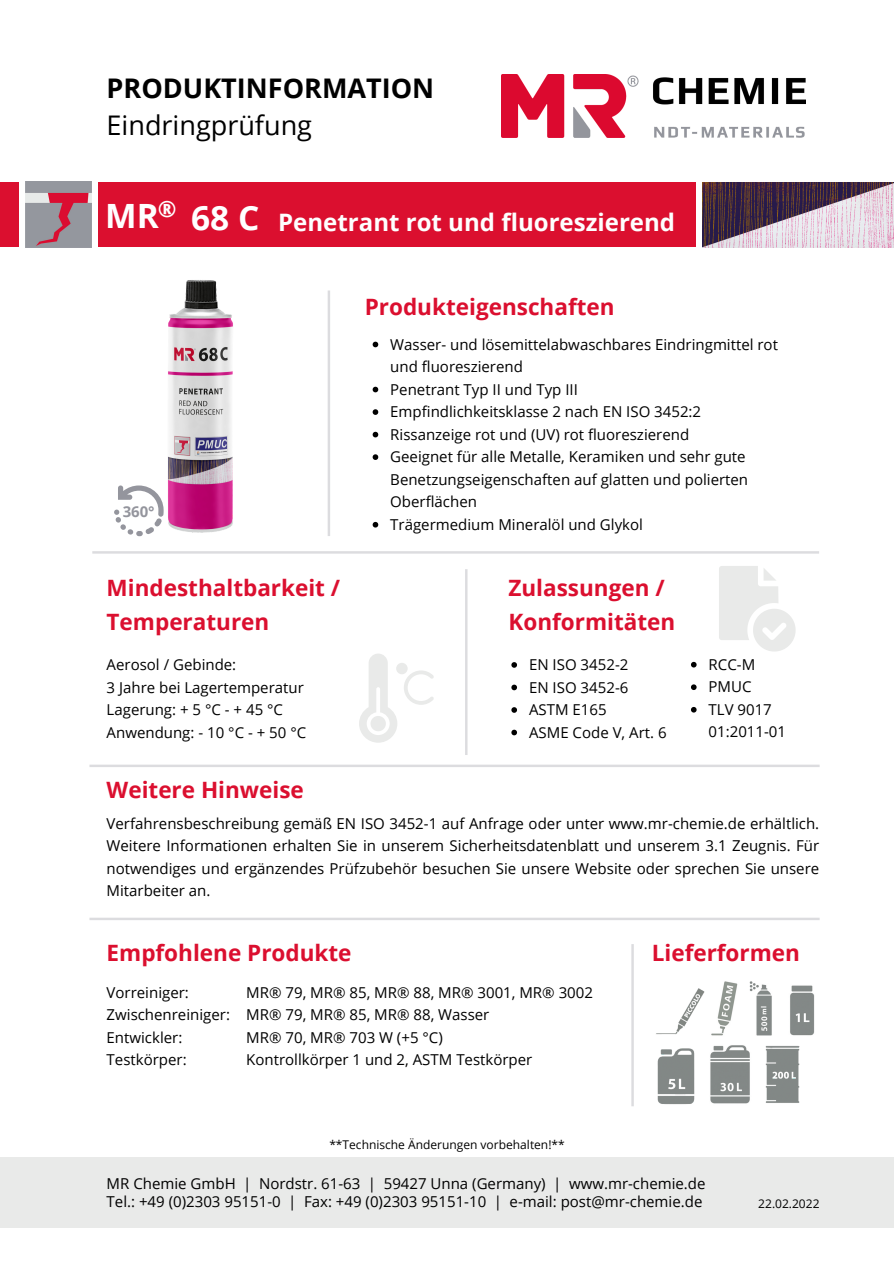
<style>
.page{position:relative;width:894px;height:1264px;background:#fff}
.page>*{position:absolute;margin:0;border:0;box-sizing:border-box;transform-origin:0 0}
.t1{font:700 33.45px "Open Sans";color:#fff}
.t2{font:700 33.45px "Open Sans";color:#fefefe}
.t3{font:700 27px "Open Sans";color:#000}
.t4{font:27px "Open Sans";color:#000}
.t5{font:700 24px "Open Sans";color:#fefefe}
.t6{font:700 22.5px/33.8px "Open Sans";color:#db0f2f}
.t7{font:700 22.5px "Open Sans";color:#fff}
.t8{font:15px/22.5px "Open Sans";color:#000}
.t9{font:700 15px "Open Sans";color:#94959d}
.t10{font:12px "Open Sans";color:#000}
</style>
<div class="page">
<svg style="left:89px;top:764px;width:730px;height:3px"></svg>
<svg style="left:92px;top:551px;width:726px;height:2px"></svg>
<svg style="left:89px;top:917px;width:730px;height:3px"></svg>
<svg style="left:327px;top:290px;width:3px;height:246px"></svg>
<svg style="left:465px;top:569px;width:2px;height:186px"></svg>
<img style="left:501px;top:74px;width:304px;height:63px">
<div style="left:98px;top:182px;width:597px;height:65px;background:#db0f2f"></div>
<img style="left:163px;top:280px;width:70px;height:253px">
<div style="left:0;top:1157px;width:893px;height:71px;background:#e9eae9"></div>
<svg style="left:631px;top:944px;width:2px;height:162px"></svg>
<img style="left:656px;top:988px;width:49px;height:47px">
<img style="left:765px;top:1045px;width:35px;height:58px">
<img style="left:710px;top:1045px;width:40px;height:59px">
<img style="left:657px;top:1048px;width:38px;height:57px">
<svg style="left:719px;top:566px;width:76px;height:85px"></svg>
<div style="left:396px;top:662px;width:11px;height:12px;background:#e9eae9;border-radius:50%"></div>
<svg style="left:404px;top:670px;width:30px;height:34px"></svg>
<svg style="left:359px;top:654px;width:38px;height:88px"></svg>
<img style="left:749px;top:981px;width:23px;height:54px">
<img style="left:702px;top:182px;width:191px;height:66px">
<img style="left:25px;top:181px;width:67px;height:67px">
<div style="left:0;top:182px;width:19px;height:65px;background:#db0f2f"></div>
<svg style="left:114px;top:485px;width:49px;height:51px"></svg>
<img style="left:790px;top:985px;width:25px;height:51px">
<img style="left:711px;top:981px;width:27px;height:55px">
<svg style="left:511px;top:662px;width:6px;height:5px"></svg>
<svg style="left:511px;top:684px;width:6px;height:6px"></svg>
<svg style="left:511px;top:707px;width:6px;height:5px"></svg>
<svg style="left:511px;top:729px;width:6px;height:6px"></svg>
<svg style="left:372px;top:342px;width:6px;height:5px"></svg>
<svg style="left:372px;top:387px;width:6px;height:5px"></svg>
<svg style="left:372px;top:409px;width:6px;height:6px"></svg>
<svg style="left:372px;top:432px;width:6px;height:5px"></svg>
<svg style="left:372px;top:454px;width:6px;height:6px"></svg>
<svg style="left:372px;top:522px;width:6px;height:5px"></svg>
<svg style="left:691px;top:662px;width:5px;height:5px"></svg>
<svg style="left:691px;top:684px;width:5px;height:6px"></svg>
<svg style="left:691px;top:707px;width:5px;height:5px"></svg>
<p class="t3" style="left:107px;top:69px;width:329px">PRODUKTINFORMATION</p>
<p class="t4" style="left:107px;top:106px;width:207px">Eindringprüfung</p>
<p class="t2" style="left:105px;top:192px;width:55px">MR</p>
<p class="t7" style="left:158px;top:193px;width:20px">®</p>
<p class="t1" style="left:191px;top:194px;width:70px">68 C</p>
<p class="t5" style="left:278px;top:205px;width:398px">Penetrant rot und fluoreszierend</p>
<p class="t9" style="left:123px;top:500px;width:34px">360°</p>
<p class="t6" style="left:364px;top:289px;width:251px">Produkteigenschaften</p>
<p class="t8" style="left:390px;top:332px;width:389px">Wasser- und lösemittelabwaschbares Eindringmittel rot und fluoreszierend</p>
<p class="t8" style="left:390px;top:377px;width:189px">Penetrant Typ II und Typ III</p>
<p class="t8" style="left:390px;top:400px;width:312px">Empfindlichkeitsklasse 2 nach EN ISO 3452:2</p>
<p class="t8" style="left:390px;top:422px;width:300px">Rissanzeige rot und (UV) rot fluoreszierend</p>
<p class="t8" style="left:390px;top:445px;width:359px">Geeignet für alle Metalle, Keramiken und sehr gute<br>Benetzungseigenschaften auf glatten und polierten<br>Oberflächen</p>
<p class="t8" style="left:390px;top:512px;width:254px">Trägermedium Mineralöl und Glykol</p>
<p class="t6" style="left:107px;top:570px;width:235px">Mindesthaltbarkeit /<br>Temperaturen</p>
<p class="t8" style="left:107px;top:653px;width:131px">Aerosol / Gebinde:</p>
<p class="t8" style="left:107px;top:675px;width:199px">3 Jahre bei Lagertemperatur</p>
<p class="t8" style="left:107px;top:698px;width:178px">Lagerung: + 5 °C - + 45 °C</p>
<p class="t8" style="left:107px;top:720px;width:201px">Anwendung: - 10 °C - + 50 °C</p>
<p class="t6" style="left:107px;top:772px;width:199px">Weitere Hinweise</p>
<p class="t6" style="left:508px;top:570px;width:168px">Zulassungen /<br>Konformitäten</p>
<p class="t8" style="left:529px;top:653px;width:101px">EN ISO 3452-2</p>
<p class="t8" style="left:529px;top:675px;width:101px">EN ISO 3452-6</p>
<p class="t8" style="left:529px;top:698px;width:79px">ASTM E165</p>
<p class="t8" style="left:529px;top:720px;width:139px">ASME Code V, Art. 6</p>
<p class="t8" style="left:708px;top:652px;width:48px">RCC-M</p>
<p class="t8" style="left:708px;top:675px;width:44px">PMUC</p>
<p class="t8" style="left:708px;top:697px;width:79px">TLV 9017<br>01:2011-01</p>
<p class="t8" style="left:107px;top:811px;width:714px;text-align:justify">Verfahrensbeschreibung gemäß EN ISO 3452-1 auf Anfrage oder unter www.mr-chemie.de erhältlich.<br>Weitere Informationen erhalten Sie in unserem Sicherheitsdatenblatt und unserem 3.1 Zeugnis. Für notwendiges und ergänzendes Prüfzubehör besuchen Sie unsere Website oder sprechen Sie unsere Mitarbeiter an.</p>
<p class="t6" style="left:107px;top:935px;width:246px">Empfohlene Produkte</p>
<p class="t8" style="left:107px;top:980px;width:84px">Vorreiniger:</p>
<p class="t8" style="left:107px;top:1003px;width:125px">Zwischenreiniger:</p>
<p class="t8" style="left:107px;top:1025px;width:77px">Entwickler:</p>
<p class="t8" style="left:107px;top:1048px;width:81px">Testkörper:</p>
<p class="t8" style="left:246px;top:980px;width:348px">MR® 79, MR® 85, MR® 88, MR® 3001, MR® 3002<br>MR® 79, MR® 85, MR® 88, Wasser</p>
<p class="t8" style="left:246px;top:1025px;width:198px">MR® 70, MR® 703 W (+5 °C)</p>
<p class="t8" style="left:246px;top:1048px;width:287px">Kontrollkörper 1 und 2, ASTM Testkörper</p>
<p class="t10" style="left:329px;top:1135px;width:237px">**Technische Änderungen vorbehalten!**</p>
<p class="t6" style="left:651px;top:935px;width:150px">Lieferformen</p>
<p class="t8" style="left:107px;top:1174px;width:600px;line-height:18px">MR Chemie GmbH | Nordstr. 61-63 | 59427 Unna (Germany) | www.mr-chemie.de<br>Tel.: +49 (0)2303 95151-0 | Fax: +49 (0)2303 95151-10 | e-mail: post@mr-chemie.de</p>
<p class="t10" style="left:758px;top:1194px;width:63px">22.02.2022</p>
</div>
